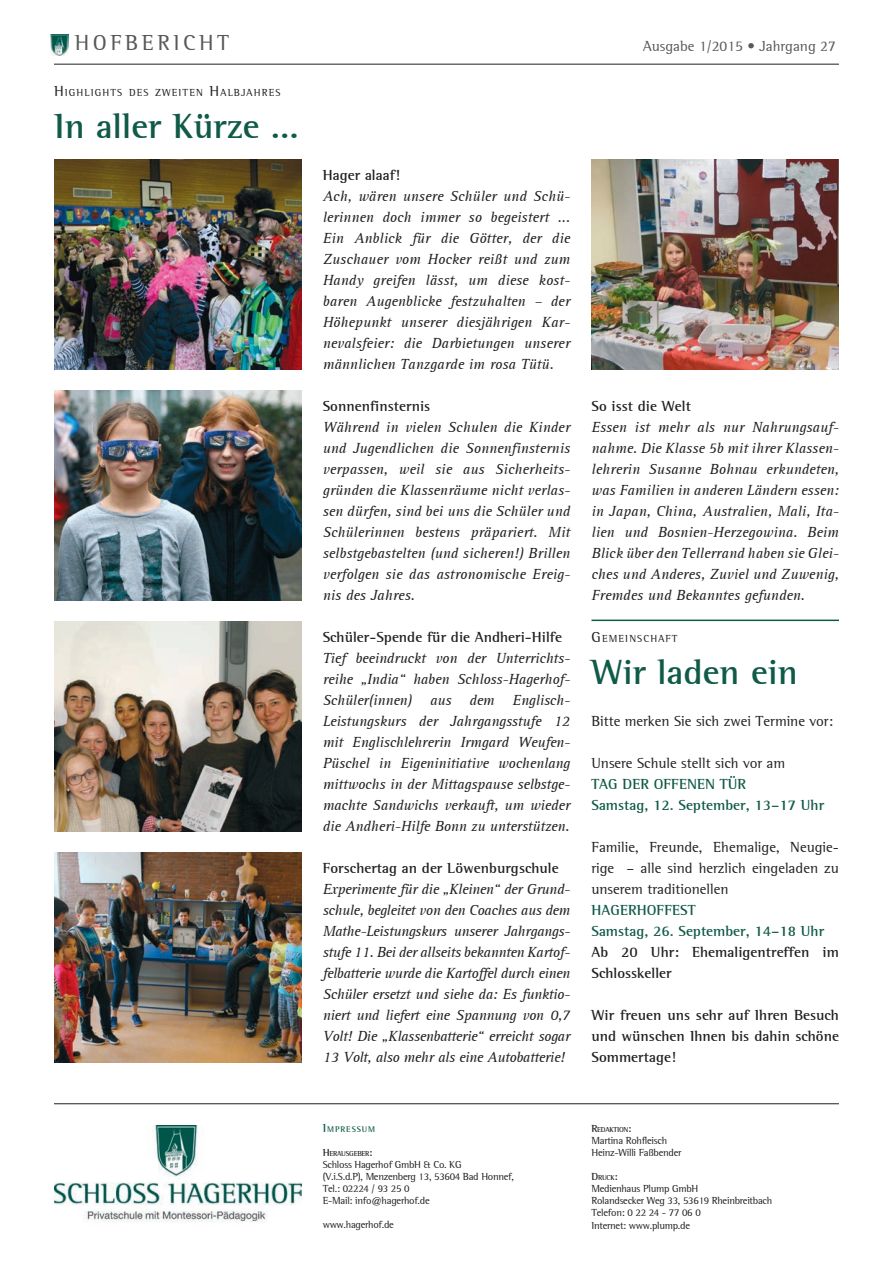
<style>
.page{position:relative;width:893px;height:1263px;background:#fff}
.page>*{position:absolute;margin:0;border:0;box-sizing:border-box;transform-origin:0 0}
.t1{font:700 36px "AT Rotis Semi Serif";color:#105a48}
.t2{font:22.35px "AT Rotis Semi Serif";letter-spacing:.16em;color:#57585a}
.t3{font:italic 15px/21px "AT Rotis Serif";color:#231f20;text-align:justify}
.t4{font:700 15px/21px "AT Rotis Semi Serif";color:#231f20}
.t5{font:15px/21px "AT Rotis Semi Serif";color:#231f20;text-align:justify}
.t6{font:700 15px/21px "AT Rotis Semi Serif";color:#105a48}
.t7{font:15px "AT Rotis Semi Serif";color:#57585a}
.t8{font:10.5px/12px "AT Rotis Semi Serif";letter-spacing:-.025em;color:#231f20}
.t9{font:10.5px "AT Rotis Semi Serif";letter-spacing:.105em;color:#231f20}
.t10{font:700 8.4px "AT Rotis Semi Serif";letter-spacing:.105em;color:#105a48}
.t11{font:700 7.35px "AT Rotis Semi Serif";letter-spacing:-.035em;color:#231f20}
.s1{font-size:15px}
.s2{font-size:12px}
.s3{font-size:10.5px}
</style>
<div class="page">
<hr style="left:54px;top:64px;width:785px;height:1px;background:#231f20">
<hr style="left:54px;top:1103px;width:785px;height:1px;background:#231f20">
<img style="left:51px;top:35px;width:17px;height:20px">
<hr style="left:591px;top:620px;width:248px;height:1px;background:#105a48">
<img style="left:54px;top:1125px;width:247px;height:98px">
<img style="left:54px;top:390px;width:247px;height:210px">
<img style="left:54px;top:852px;width:247px;height:210px">
<img style="left:54px;top:621px;width:247px;height:210px">
<img style="left:54px;top:159px;width:247px;height:210px">
<img style="left:591px;top:159px;width:248px;height:210px">
<h2 class="t2" style="left:75px;top:30px;width:156px">HOFBERICHT</h2>
<p class="t7" style="left:643px;top:38px;width:194px">Ausgabe 1/2015 • Jahrgang 27</p>
<p class="t9" style="left:54px;top:86px;width:228px"><span class="s1">H</span>IGHLIGHTS DES ZWEITEN <span class="s1">H</span>ALBJAHRES</p>
<h1 class="t1" style="left:54px;top:104px;width:246px">In aller Kürze ...</h1>
<p class="t4" style="left:323px;top:164px;width:79px">Hager alaaf!</p>
<p class="t3" style="left:323px;top:186px;width:249px">Ach, wären unsere Schüler und Schü&shy;lerinnen doch immer so begeistert ...<br>Ein Anblick für die Götter, der die Zuschauer vom Hocker reißt und zum Handy greifen lässt, um diese kost&shy;baren Augenblicke festzuhalten – der Höhepunkt unserer diesjährigen Kar&shy;nevalsfeier: die Darbietungen unserer männlichen Tanzgarde im rosa Tütü.</p>
<p class="t4" style="left:323px;top:395px;width:109px">Sonnenfinsternis</p>
<p class="t3" style="left:323px;top:417px;width:249px">Während in vielen Schulen die Kinder und Jugendlichen die Sonnenfinsternis verpassen, weil sie aus Sicherheits&shy;gründen die Klassenräume nicht verlas&shy;sen dürfen, sind bei uns die Schüler und Schülerinnen bestens präpariert. Mit selbstgebastelten (und sicheren!) Brillen verfolgen sie das astronomische Ereig&shy;nis des Jahres.</p>
<p class="t4" style="left:323px;top:626px;width:241px">Schüler-Spende für die Andheri-Hilfe</p>
<p class="t3" style="left:323px;top:648px;width:249px">Tief beeindruckt von der Unterrichts&shy;reihe „India“ haben Schloss-Hagerhof-Schüler(innen) aus dem Englisch-Leistungskurs der Jahrgangsstufe 12 mit Englischlehrerin Irmgard Weufen-Püschel in Eigeninitiative wochenlang mittwochs in der Mittagspause selbstge&shy;machte Sandwichs verkauft, um wieder die Andheri-Hilfe Bonn zu unterstützen.</p>
<p class="t4" style="left:323px;top:857px;width:237px">Forschertag an der Löwenburgschule</p>
<p class="t3" style="left:323px;top:879px;width:249px">Experimente für die „Kleinen“ der Grund&shy;schule, begleitet von den Coaches aus dem Mathe-Leistungskurs unserer Jahrgangs&shy;stufe 11. Bei der allseits bekannten Kartof&shy;felbatterie wurde die Kartoffel durch einen Schüler ersetzt und siehe da: Es funktio&shy;niert und liefert eine Spannung von 0,7<br>Volt! Die „Klassenbatterie“ erreicht sogar 13 Volt, also mehr als eine Autobatterie!</p>
<p class="t4" style="left:591px;top:395px;width:101px">So isst die Welt</p>
<p class="t3" style="left:591px;top:417px;width:249px">Essen ist mehr als nur Nahrungsauf&shy;nahme. Die Klasse 5b mit ihrer Klassen&shy;lehrerin Susanne Bohnau erkundeten, was Familien in anderen Ländern essen: in Japan, China, Australien, Mali, Ita&shy;lien und Bosnien-Herzegowina. Beim Blick über den Tellerrand haben sie Glei&shy;ches und Anderes, Zuviel und Zuwenig, Fremdes und Bekanntes gefunden.</p>
<p class="t9" style="left:591px;top:632px;width:88px"><span class="s1">G</span> EMEINSCHAFT</p>
<h1 class="t1" style="left:591px;top:650px;width:208px">Wir laden ein</h1>
<p class="t5" style="left:591px;top:710px;width:243px">Bitte merken Sie sich zwei Termine vor:</p>
<p class="t5" style="left:591px;top:752px;width:195px">Unsere Schule stellt sich vor am</p>
<p class="t6" style="left:591px;top:773px;width:234px">TAG DER OFFENEN TÜR<br>Samstag, 12. September, 13–17 Uhr</p>
<p class="t5" style="left:591px;top:836px;width:249px">Familie, Freunde, Ehemalige, Neugie&shy;rige – alle sind herzlich eingeladen zu unserem traditionellen</p>
<p class="t6" style="left:591px;top:899px;width:234px">HAGERHOFFEST<br>Samstag, 26. September, 14–18 Uhr</p>
<p class="t4" style="left:591px;top:941px;width:249px">Ab 20 Uhr: Ehemaligentreffen im<br>Schlosskeller</p>
<p class="t4" style="left:591px;top:1004px;width:249px;text-align:justify">Wir freuen uns sehr auf Ihren Besuch und wünschen Ihnen bis dahin schöne Sommertage!</p>
<p class="t10" style="left:323px;top:1124px;width:54px"><span class="s2">I</span>MPRESSUM</p>
<p class="t11" style="left:323px;top:1149px;width:51px"><span class="s3">H</span>ERAUSGEBER<span class="s3">:</span></p>
<p class="t8" style="left:323px;top:1158px;width:193px">Schloss Hagerhof GmbH &amp; Co. KG<br>(V.i.S.d.P), Menzenberg 13, 53604 Bad Honnef,<br>Tel.: 02224 / 93 25 0<br>E-Mail: info@hagerhof.de</p>
<p class="t8" style="left:323px;top:1218px;width:73px">www.hagerhof.de</p>
<p class="t11" style="left:591px;top:1125px;width:41px"><span class="s3">R</span>EDAKTION<span class="s3">:</span></p>
<p class="t8" style="left:591px;top:1135px;width:91px">Martina Rohfleisch<br>Heinz-Willi Faßbender</p>
<p class="t11" style="left:591px;top:1173px;width:28px"><span class="s3">D</span>RUCK<span class="s3">:</span></p>
<p class="t8" style="left:591px;top:1183px;width:182px">Medienhaus Plump GmbH<br>Rolandsecker Weg 33, 53619 Rheinbreitbach<br>Telefon: 0 22 24 - 77 06 0<br>Internet: www.plump.de</p>
</div>
